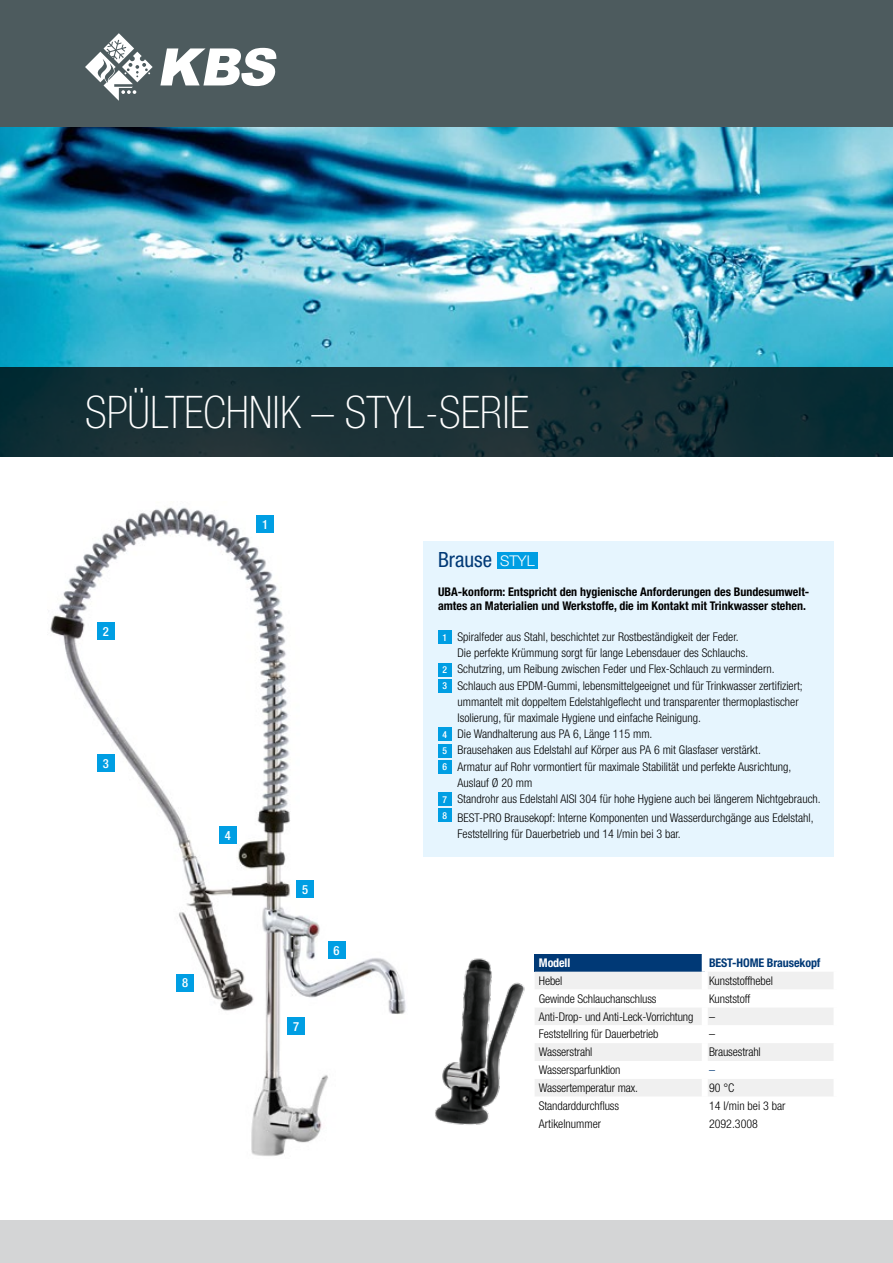
<style>
.page{position:relative;width:893px;height:1263px;background:#fff}
.page>*{position:absolute;margin:0;border:0;box-sizing:border-box;transform-origin:0 0}
.t1{font:100 condensed 45px "Helvetica Neue LT Pro";color:#fff}
.t2{font:condensed 21px "Helvetica Neue LT Pro";color:#003976}
.t3{font:500 condensed 12.6px "Helvetica Neue LT Pro";color:#fff}
.t4{font:300 condensed 12px/15.8px "Helvetica Neue LT Pro";color:#000}
.t5{font:700 condensed 12px/14.4px "Helvetica Neue LT Pro";color:#000}
.t6{font:700 condensed 12px "Helvetica Neue LT Pro";letter-spacing:-.01em;color:#003976}
.t7{font:700 condensed 12px "Helvetica Neue LT Pro";letter-spacing:-.01em;color:#fff}
.t8{font:300 condensed 12px "Helvetica Neue LT Pro";color:#003976}
.s1{font-weight:300;font-stretch:normal;font-size:14.85px;color:#fff}
.s2{font-weight:500;font-size:9.6px;color:#fff}
</style>
<div class="page">
<div style="left:0;top:1220px;width:893px;height:43px;background:#d4d5d6"></div>
<div style="left:0;top:0;width:893px;height:128px;background:#4d5b5e"></div>
<svg style="left:160px;top:48px;width:116px;height:38px"></svg>
<svg style="left:85px;top:33px;width:68px;height:68px"></svg>
<img style="left:0;top:128px;width:893px;height:239px">
<div style="left:423px;top:541px;width:411px;height:316px;background:#e6f5fe"></div>
<div style="left:497px;top:552px;width:41px;height:17px;background:#009ee3"></div>
<div style="left:438px;top:630px;width:14px;height:14px;background:#009ee3"></div>
<div style="left:438px;top:663px;width:14px;height:13px;background:#009ee3"></div>
<div style="left:438px;top:679px;width:14px;height:14px;background:#009ee3"></div>
<div style="left:438px;top:728px;width:14px;height:13px;background:#009ee3"></div>
<div style="left:438px;top:744px;width:14px;height:13px;background:#009ee3"></div>
<div style="left:438px;top:760px;width:14px;height:14px;background:#009ee3"></div>
<div style="left:438px;top:792px;width:14px;height:14px;background:#009ee3"></div>
<div style="left:438px;top:809px;width:14px;height:13px;background:#009ee3"></div>
<img style="left:50px;top:507px;width:356px;height:649px">
<div style="left:256px;top:515px;width:18px;height:18px;background:#009ee3"></div>
<div style="left:97px;top:622px;width:18px;height:18px;background:#009ee3"></div>
<div style="left:97px;top:754px;width:18px;height:18px;background:#009ee3"></div>
<div style="left:219px;top:826px;width:18px;height:18px;background:#009ee3"></div>
<div style="left:296px;top:880px;width:18px;height:18px;background:#009ee3"></div>
<div style="left:328px;top:941px;width:18px;height:18px;background:#009ee3"></div>
<div style="left:287px;top:1017px;width:18px;height:18px;background:#009ee3"></div>
<div style="left:176px;top:974px;width:18px;height:18px;background:#009ee3"></div>
<svg style="left:0;top:367px;width:893px;height:89px;background:#152f35"></svg>
<div style="left:535px;top:954px;width:170px;height:18px;background:#003976"></div>
<svg style="left:535px;top:972px;width:298px;height:124px"></svg>
<div style="left:702px;top:954px;width:6px;height:18px;background:#fff"></div>
<div style="left:702px;top:972px;width:6px;height:17px;background:#fff"></div>
<div style="left:702px;top:989px;width:6px;height:18px;background:#fff"></div>
<div style="left:702px;top:1007px;width:6px;height:18px;background:#fff"></div>
<div style="left:702px;top:1025px;width:6px;height:18px;background:#fff"></div>
<div style="left:702px;top:1043px;width:6px;height:18px;background:#fff"></div>
<div style="left:702px;top:1061px;width:6px;height:18px;background:#fff"></div>
<div style="left:702px;top:1079px;width:6px;height:18px;background:#fff"></div>
<img style="left:435px;top:958px;width:90px;height:167px">
<h1 class="t1" style="left:85px;top:386px;width:445px">SPÜLTECHNIK – STYL-SERIE</h1>
<p class="t3" style="left:103px;top:624px;width:8px">2</p>
<p class="t3" style="left:103px;top:756px;width:8px">3</p>
<p class="t3" style="left:262px;top:516px;width:8px">1</p>
<p class="t3" style="left:225px;top:828px;width:8px">4</p>
<p class="t3" style="left:182px;top:975px;width:8px">8</p>
<p class="t3" style="left:302px;top:882px;width:8px">5</p>
<p class="t3" style="left:334px;top:943px;width:8px">6</p>
<p class="t3" style="left:293px;top:1018px;width:8px">7</p>
<h2 class="t2" style="left:438px;top:547px;width:98px">Brause <span class="s1">STYL</span></h2>
<p class="t5" style="left:438px;top:585px;width:373px">UBA-konform: Entspricht den hygienische Anforderungen des Bundesumwelt&shy;amtes an Materialien und Werkstoffe, die im Kontakt mit Trinkwasser stehen.</p>
<p class="t4" style="left:442px;top:629px;width:298px"><span class="s2">1</span> Spiralfeder aus Stahl, beschichtet zur Rostbeständigkeit der Feder.</p>
<p class="t4" style="left:457px;top:645px;width:292px">Die perfekte Krümmung sorgt für lange Lebensdauer des Schlauchs.</p>
<p class="t4" style="left:442px;top:661px;width:334px"><span class="s2">2</span> Schutzring, um Reibung zwischen Feder und Flex-Schlauch zu vermindern.</p>
<p class="t4" style="left:442px;top:677px;width:362px"><span class="s2">3</span> Schlauch aus EPDM-Gummi, lebensmittelgeeignet und für Trinkwasser zertifiziert;</p>
<p class="t4" style="left:457px;top:694px;width:343px">ummantelt mit doppeltem Edelstahlgeflecht und transparenter thermoplastischer</p>
<p class="t4" style="left:457px;top:710px;width:245px">Isolierung, für maximale Hygiene und einfache Reinigung.</p>
<p class="t4" style="left:442px;top:726px;width:211px"><span class="s2">4</span> Die Wandhalterung aus PA 6, Länge 115 mm.</p>
<p class="t4" style="left:442px;top:742px;width:320px"><span class="s2">5</span> Brausehaken aus Edelstahl auf Körper aus PA 6 mit Glasfaser verstärkt.</p>
<p class="t4" style="left:442px;top:758px;width:350px"><span class="s2">6</span> Armatur auf Rohr vormontiert für maximale Stabilität und perfekte Ausrichtung,</p>
<p class="t4" style="left:457px;top:775px;width:76px">Auslauf Ø 20 mm</p>
<p class="t4" style="left:442px;top:791px;width:380px"><span class="s2">7</span> Standrohr aus Edelstahl AISI 304 für hohe Hygiene auch bei längerem Nichtgebrauch.</p>
<p class="t4" style="left:457px;top:810px;width:357px;text-indent:-15px"><sup>8</sup> BEST-PRO Brausekopf: Interne Komponenten und Wasserdurchgänge aus Edelstahl,<br>Feststellring für Dauerbetrieb und 14 l/min bei 3 bar.</p>
<p class="t7" style="left:539px;top:955px;width:33px">Modell</p>
<p class="t6" style="left:709px;top:955px;width:113px">BEST-HOME Brausekopf</p>
<p class="t4" style="left:539px;top:973px;width:25px">Hebel</p>
<p class="t4" style="left:709px;top:973px;width:65px">Kunststoffhebel</p>
<p class="t4" style="left:539px;top:990px;width:119px">Gewinde Schlauchanschluss</p>
<p class="t4" style="left:709px;top:990px;width:43px">Kunststoff</p>
<p class="t4" style="left:539px;top:1008px;width:156px">Anti-Drop- und Anti-Leck-Vorrichtung</p>
<p class="t4" style="left:709px;top:1008px;width:7px">–</p>
<p class="t4" style="left:539px;top:1026px;width:121px">Feststellring für Dauerbetrieb</p>
<p class="t4" style="left:709px;top:1026px;width:7px">–</p>
<p class="t4" style="left:539px;top:1044px;width:55px">Wasserstrahl</p>
<p class="t4" style="left:709px;top:1044px;width:53px">Brausestrahl</p>
<p class="t4" style="left:539px;top:1062px;width:83px">Wassersparfunktion</p>
<p class="t8" style="left:709px;top:1063px;width:7px">–</p>
<p class="t4" style="left:539px;top:1080px;width:101px">Wassertemperatur max.</p>
<p class="t4" style="left:709px;top:1080px;width:27px">90 °C</p>
<p class="t4" style="left:539px;top:1098px;width:82px">Standarddurchfluss</p>
<p class="t4" style="left:709px;top:1098px;width:78px">14 l/min bei 3 bar</p>
<p class="t4" style="left:539px;top:1115px;width:64px">Artikelnummer</p>
<p class="t4" style="left:709px;top:1115px;width:50px">2092.3008</p>
</div>
